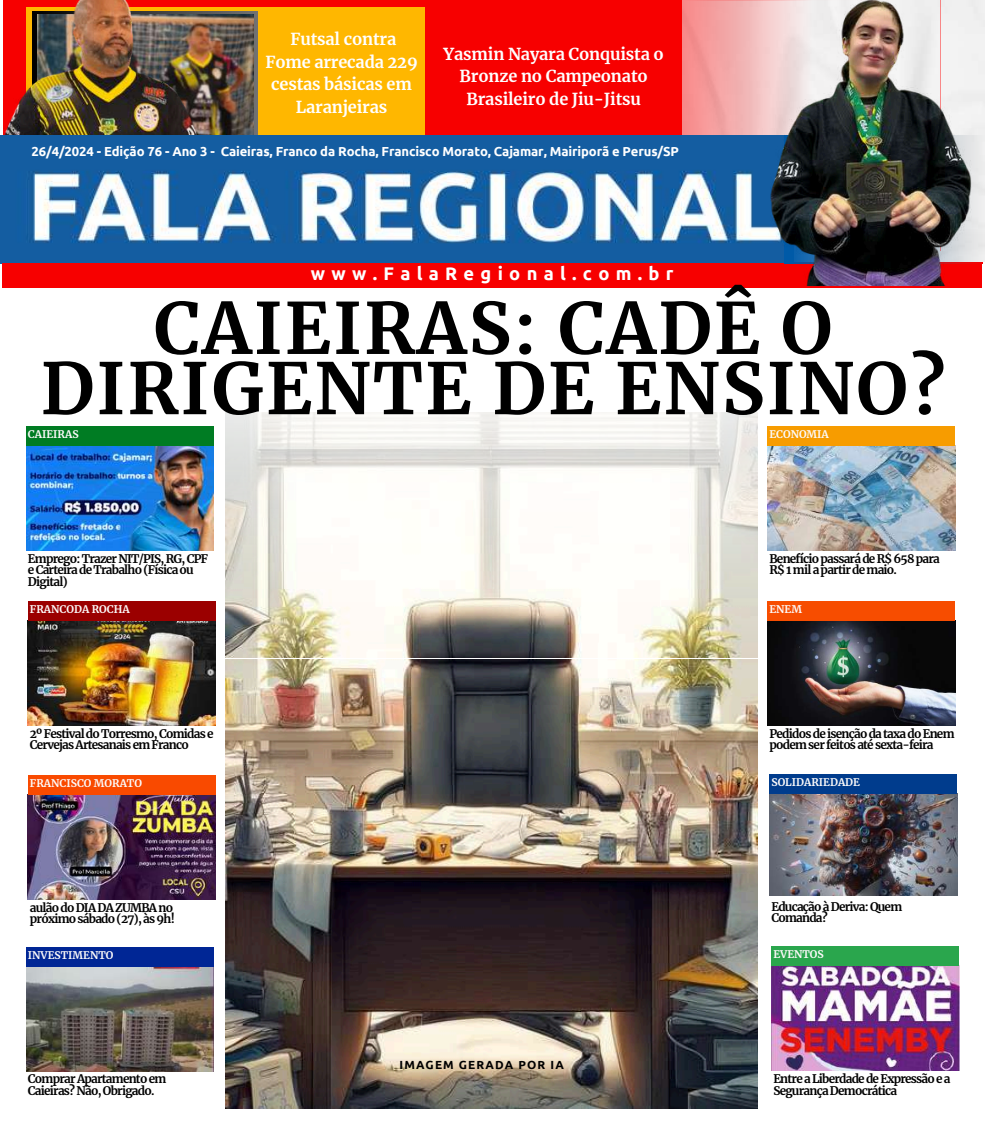
<style>
.page{position:relative;width:985px;height:1129px;background:#fff}
.page>*{position:absolute;margin:0;border:0;box-sizing:border-box;transform-origin:0 0}
.t1{font:700 70.52px/60.2px "Merriweather";letter-spacing:.03em;color:#000;text-align:center}
.t2{font:700 18.2px "Ubuntu";letter-spacing:.345em;color:#fff}
.t3{font:700 16.28px/22.6px "Merriweather";letter-spacing:-.01em;color:#fff;text-align:center}
.t4{font:700 13.12px "Ubuntu";letter-spacing:-.01em;color:#fff}
.t5{font:700 11.72px/11.2px "Merriweather";letter-spacing:-.065em;color:#000}
.t6{font:700 11.72px "Ubuntu";letter-spacing:.095em;color:#000}
.t7{font:700 10.5px "Merriweather";color:#fcfafa}
</style>
<div class="page">
<div style="left:4px;top:0;width:978px;height:263px;background:#f70000"></div>
<div style="left:26px;top:8px;width:399px;height:164px;background:#ffb700"></div>
<img style="left:214px;top:15px;width:39px;height:121px">
<svg style="left:682px;top:0;width:88px;height:136px;background:#f2a7a7"></svg>
<img style="left:0;top:0;width:214px;height:136px">
<img style="left:0;top:136px;width:770px;height:127px">
<img style="left:225px;top:659px;width:532px;height:449px">
<svg style="left:26px;top:412px;width:930px;height:246px"></svg>
<div style="left:2px;top:263px;width:979px;height:25px;background:#f70000"></div>
<div style="left:784px;top:136px;width:200px;height:127px;background:#e9eaea"></div>
<img style="left:26px;top:446px;width:188px;height:104px">
<div style="left:26px;top:426px;width:187px;height:20px;background:#007c23"></div>
<img style="left:28px;top:620px;width:188px;height:105px">
<div style="left:28px;top:601px;width:187px;height:19px;background:#9b0000"></div>
<img style="left:28px;top:795px;width:188px;height:105px">
<div style="left:28px;top:775px;width:187px;height:20px;background:#f94a00"></div>
<img style="left:26px;top:966px;width:188px;height:105px">
<div style="left:26px;top:947px;width:187px;height:19px;background:#002695"></div>
<img style="left:767px;top:446px;width:188px;height:105px">
<div style="left:767px;top:426px;width:187px;height:20px;background:#f79c00"></div>
<img style="left:767px;top:620px;width:188px;height:105px">
<div style="left:767px;top:601px;width:187px;height:19px;background:#f74d00"></div>
<img style="left:769px;top:793px;width:188px;height:103px">
<div style="left:769px;top:774px;width:187px;height:19px;background:#003c8d"></div>
<img style="left:771px;top:966px;width:188px;height:105px">
<div style="left:771px;top:946px;width:187px;height:20px;background:#2aa64d"></div>
<img style="left:770px;top:0;width:203px;height:286px">
<h3 class="t3" style="left:265px;top:28px;width:154px">Futsal contra<br>Fome arrecada 229 cestas básicas em<br>Laranjeiras</h3>
<h3 class="t3" style="left:443px;top:42px;width:222px">Yasmin Nayara Conquista o<br>Bronze no Campeonato<br>Brasileiro de Jiu-Jitsu</h3>
<p class="t4" style="left:32px;top:143px;width:649px">26/4/2024 - Edição 76 - Ano 3 - Caieiras, Franco da Rocha, Francisco Morato, Cajamar, Mairiporã e Perus/SP</p>
<h2 class="t2" style="left:311px;top:263px;width:364px">www.FalaRegional.com.br</h2>
<h1 class="t1" style="left:41px;top:299px;width:906px">CAIEIRAS: CADÊ O<br>DIRIGENTE DE ENSINO?</h1>
<p class="t7" style="left:28px;top:428px;width:52px">CAIEIRAS</p>
<p class="t7" style="left:769px;top:428px;width:61px">ECONOMIA</p>
<p class="t5" style="left:28px;top:553px;width:181px">Emprego: Trazer NIT/PIS, RG, CPF e Carteira de Trabalho (Física ou<br>Digital)</p>
<p class="t5" style="left:769px;top:553px;width:172px">Benefício passará de R$ 658 para<br>R$ 1 mil a partir de maio.</p>
<p class="t7" style="left:30px;top:602px;width:101px">FRANCODA ROCHA</p>
<p class="t7" style="left:769px;top:602px;width:34px">ENEM</p>
<p class="t5" style="left:30px;top:728px;width:185px">2º Festival do Torresmo, Comidas e<br>Cervejas Artesanais em Franco</p>
<p class="t5" style="left:769px;top:728px;width:187px">Pedidos de isenção da taxa do Enem podem ser feitos até sexta-feira</p>
<p class="t7" style="left:30px;top:776px;width:114px">FRANCISCO MORATO</p>
<p class="t7" style="left:771px;top:775px;width:90px">SOLIDARIEDADE</p>
<p class="t5" style="left:30px;top:902px;width:146px">aulão do DIA DA ZUMBA no próximo sábado (27), às 9h!</p>
<p class="t5" style="left:771px;top:901px;width:132px">Educação à Deriva: Quem<br>Comanda?</p>
<p class="t7" style="left:28px;top:948px;width:87px">INVESTIMENTO</p>
<p class="t7" style="left:773px;top:948px;width:52px">EVENTOS</p>
<p class="t6" style="left:399px;top:1058px;width:166px">IMAGEM GERADA POR IA</p>
<p class="t5" style="left:28px;top:1073px;width:140px">Comprar Apartamento em<br>Caieiras? Não, Obrigado.</p>
<p class="t5" style="left:773px;top:1073px;width:179px">Entre a Liberdade de Expressão e a<br>Segurança Democrática</p>
</div>
